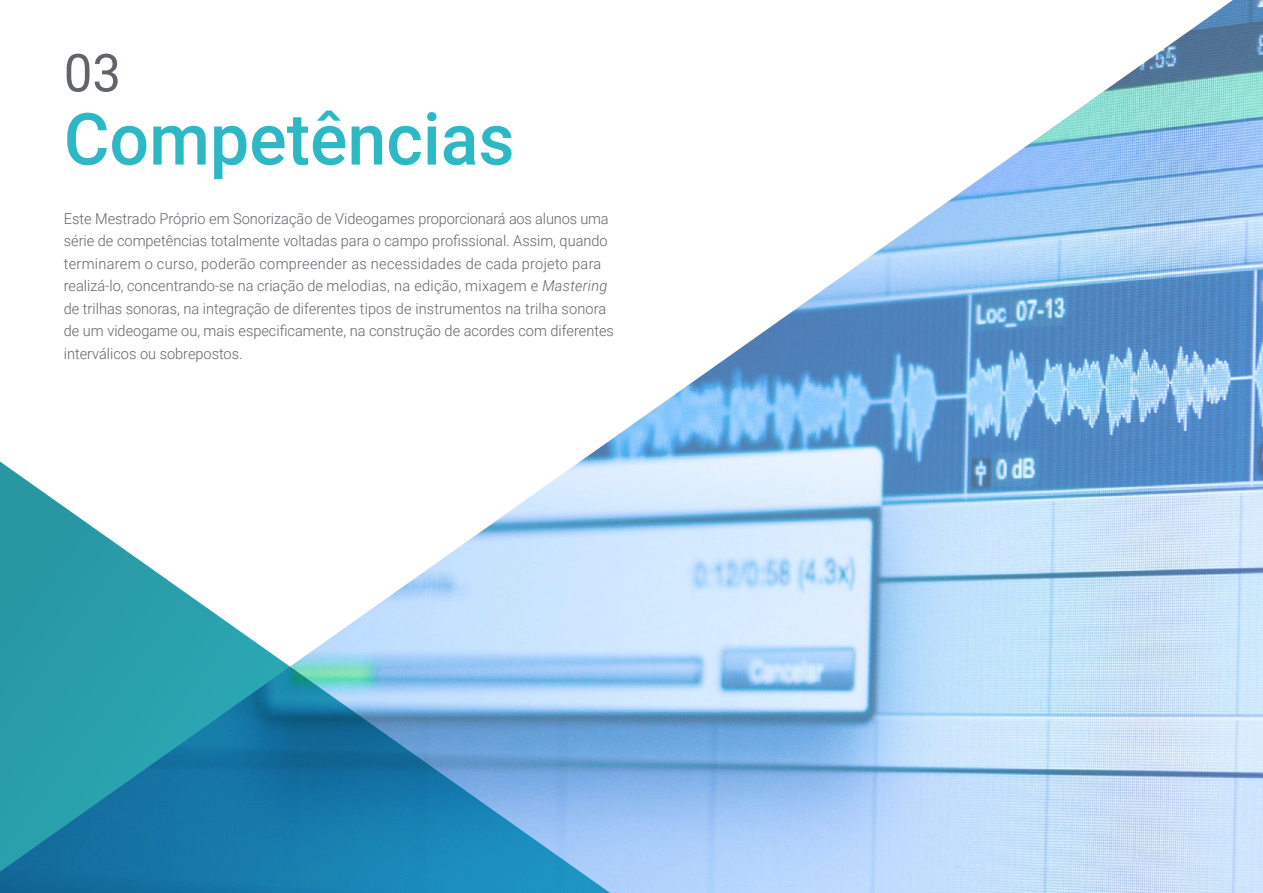
<style>
.page{position:relative;width:1263px;height:893px;background:#fff}
.page>*{position:absolute;margin:0;border:0;box-sizing:border-box;transform-origin:0 0}
.t1{font:500 72px "Roboto";color:#2db8c5}
.t2{font:52.5px "Roboto";color:#61646a}
.t3{font:300 15px/22.5px "Roboto";color:#61646a}
.s1{font-style:italic}
</style>
<div class="page">
<img style="left:602px;top:0;width:661px;height:893px">
<svg style="left:0;top:446px;width:640px;height:447px"></svg>
<h2 class="t2" style="left:64px;top:36px;width:59px">03</h2>
<h1 class="t1" style="left:64px;top:89px;width:452px">Competências</h1>
<p class="t3" style="left:64px;top:207px;width:552px">Este Mestrado Próprio em Sonorização de Videogames proporcionará aos alunos uma série de competências totalmente voltadas para o campo profissional. Assim, quando terminarem o curso, poderão compreender as necessidades de cada projeto para realizá-lo, concentrando-se na criação de melodias, na edição, mixagem e <span class="s1">Mastering </span>de trilhas sonoras, na integração de diferentes tipos de instrumentos na trilha sonora de um videogame ou, mais especificamente, na construção de acordes com diferentes interválicos ou sobrepostos.</p>
</div>
